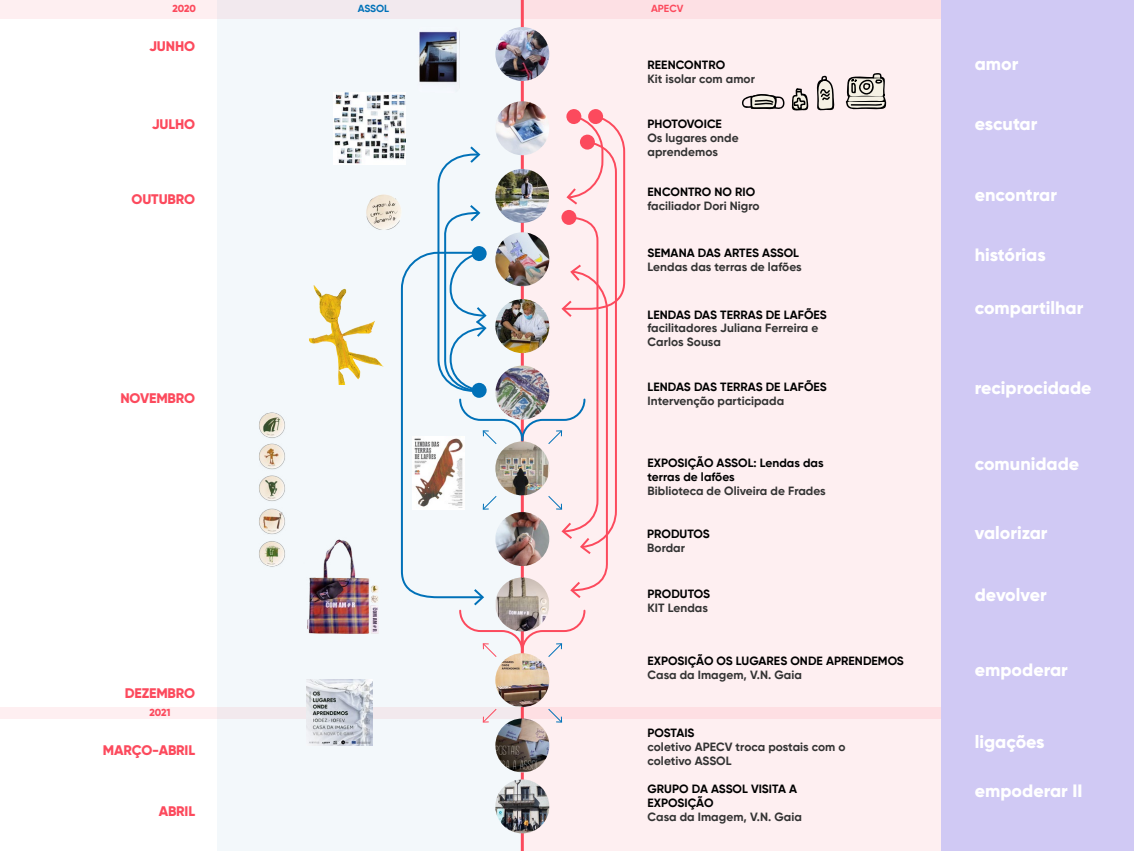
<style>
.page{position:relative;width:1134px;height:851px;background:#fff}
.page>*{position:absolute;margin:0;border:0;box-sizing:border-box;transform-origin:0 0}
.t1{font:800 17.9px "Gilroy";color:#fff}
.t2{font:800 13.9px "Gilroy";letter-spacing:-.01em;color:#fc4a5d}
.t3{font:700 11.9px/13.9px "Gilroy";letter-spacing:.005em;color:#333}
.t4{font:700 11.9px/13.9px "Gilroy";letter-spacing:.005em;color:#000}
.t5{font:700 11.9px "Gilroy";letter-spacing:-.015em;color:#000}
.t6{font:800 10.2px "Gilroy";letter-spacing:-.015em;color:#fc4a5d}
.t7{font:700 10.2px "Gilroy";letter-spacing:-.01em;color:#0071b8}
.t8{font:700 10.2px "Gilroy";letter-spacing:-.005em;color:#fc4a5d}
</style>
<div class="page">
<div style="left:0;top:0;width:1082px;height:18px;background:#feeff1"></div>
<div style="left:522px;top:0;width:419px;height:850px;background:#feeff1"></div>
<div style="left:217px;top:0;width:305px;height:850px;background:#f3f8fb"></div>
<hr style="left:521px;top:0;width:3px;height:850px;background:#fc4a5d">
<div style="left:0;top:707px;width:1082px;height:11px;background:#fee9ed"></div>
<img style="left:495px;top:27px;width:54px;height:54px;border-radius:27px">
<img style="left:495px;top:101px;width:54px;height:54px;border-radius:27px">
<img style="left:333px;top:92px;width:73px;height:73px">
<img style="left:495px;top:653px;width:54px;height:54px;border-radius:27px">
<img style="left:495px;top:718px;width:54px;height:54px;border-radius:27px">
<img style="left:495px;top:779px;width:54px;height:54px;border-radius:27px">
<div style="left:941px;top:0;width:193px;height:850px;background:#d0c9f4"></div>
<svg style="left:482px;top:707px;width:16px;height:16px"></svg>
<svg style="left:547px;top:708px;width:16px;height:15px"></svg>
<img style="left:400px;top:109px;width:226px;height:549px">
<img style="left:307px;top:539px;width:72px;height:95px">
<img style="left:307px;top:680px;width:65px;height:65px">
<img style="left:309px;top:285px;width:75px;height:100px">
<img style="left:419px;top:31px;width:38px;height:52px">
<img style="left:366px;top:188px;width:42px;height:48px">
<img style="left:259px;top:412px;width:26px;height:155px">
<svg style="left:742px;top:94px;width:43px;height:16px"></svg>
<svg style="left:791px;top:88px;width:18px;height:23px"></svg>
<svg style="left:816px;top:76px;width:19px;height:35px"></svg>
<svg style="left:845px;top:73px;width:41px;height:37px"></svg>
<p class="t6" style="left:173px;top:2px;width:25px">2020</p>
<p class="t7" style="left:358px;top:3px;width:33px">ASSOL</p>
<p class="t8" style="left:651px;top:3px;width:34px">APECV</p>
<p class="t2" style="left:149px;top:37px;width:47px">JUNHO</p>
<p class="t2" style="left:152px;top:115px;width:45px">JULHO</p>
<p class="t2" style="left:132px;top:190px;width:65px">OUTUBRO</p>
<p class="t2" style="left:120px;top:389px;width:76px">NOVEMBRO</p>
<p class="t2" style="left:125px;top:684px;width:72px">DEZEMBRO</p>
<p class="t6" style="left:150px;top:705px;width:22px">2021</p>
<p class="t2" style="left:103px;top:741px;width:94px">MARÇO-ABRIL</p>
<p class="t2" style="left:159px;top:802px;width:38px">ABRIL</p>
<p class="t4" style="left:647px;top:58px;width:79px">REENCONTRO</p>
<p class="t3" style="left:647px;top:72px;width:109px">Kit isolar com amor</p>
<p class="t4" style="left:647px;top:117px;width:76px">PHOTOVOICE</p>
<p class="t3" style="left:647px;top:131px;width:93px">Os lugares onde aprendemos</p>
<p class="t4" style="left:647px;top:185px;width:109px">ENCONTRO NO RIO</p>
<p class="t3" style="left:647px;top:199px;width:114px">faciliador Dori Nigro</p>
<p class="t4" style="left:647px;top:246px;width:153px">SEMANA DAS ARTES ASSOL</p>
<p class="t3" style="left:647px;top:260px;width:156px">Lendas das terras de lafões</p>
<p class="t4" style="left:647px;top:307px;width:181px">LENDAS DAS TERRAS DE LAFÕES</p>
<p class="t3" style="left:647px;top:321px;width:172px">facilitadores Juliana Ferreira e<br>Carlos Sousa</p>
<p class="t4" style="left:647px;top:379px;width:181px">LENDAS DAS TERRAS DE LAFÕES</p>
<p class="t3" style="left:647px;top:393px;width:138px">Intervenção participada</p>
<p class="t4" style="left:647px;top:455px;width:178px">EXPOSIÇÃO ASSOL: Lendas das terras de lafões</p>
<p class="t3" style="left:647px;top:483px;width:180px">Biblioteca de Oliveira de Frades</p>
<p class="t4" style="left:647px;top:527px;width:64px">PRODUTOS</p>
<p class="t3" style="left:647px;top:541px;width:39px">Bordar</p>
<p class="t4" style="left:647px;top:586px;width:64px">PRODUTOS</p>
<p class="t3" style="left:647px;top:600px;width:62px">KIT Lendas</p>
<p class="t4" style="left:647px;top:653px;width:258px">EXPOSIÇÃO OS LUGARES ONDE APRENDEMOS</p>
<p class="t3" style="left:647px;top:667px;width:156px">Casa da Imagem, V.N. Gaia</p>
<p class="t5" style="left:647px;top:725px;width:48px">POSTAIS</p>
<p class="t3" style="left:647px;top:739px;width:200px">coletivo APECV troca postais com o coletivo ASSOL</p>
<p class="t4" style="left:647px;top:781px;width:151px">GRUPO DA ASSOL VISITA A<br>EXPOSIÇÃO</p>
<p class="t3" style="left:647px;top:809px;width:156px">Casa da Imagem, V.N. Gaia</p>
<h1 class="t1" style="left:975px;top:52px;width:45px">amor</h1>
<h1 class="t1" style="left:975px;top:113px;width:64px">escutar</h1>
<h1 class="t1" style="left:975px;top:184px;width:84px">encontrar</h1>
<h1 class="t1" style="left:975px;top:243px;width:72px">histórias</h1>
<h1 class="t1" style="left:975px;top:297px;width:110px">compartilhar</h1>
<h1 class="t1" style="left:975px;top:376px;width:118px">reciprocidade</h1>
<h1 class="t1" style="left:975px;top:452px;width:106px">comunidade</h1>
<h1 class="t1" style="left:975px;top:522px;width:74px">valorizar</h1>
<h1 class="t1" style="left:975px;top:583px;width:74px">devolver</h1>
<h1 class="t1" style="left:975px;top:658px;width:95px">empoderar</h1>
<h1 class="t1" style="left:975px;top:730px;width:71px">ligações</h1>
<h1 class="t1" style="left:975px;top:779px;width:109px">empoderar II</h1>
</div>
